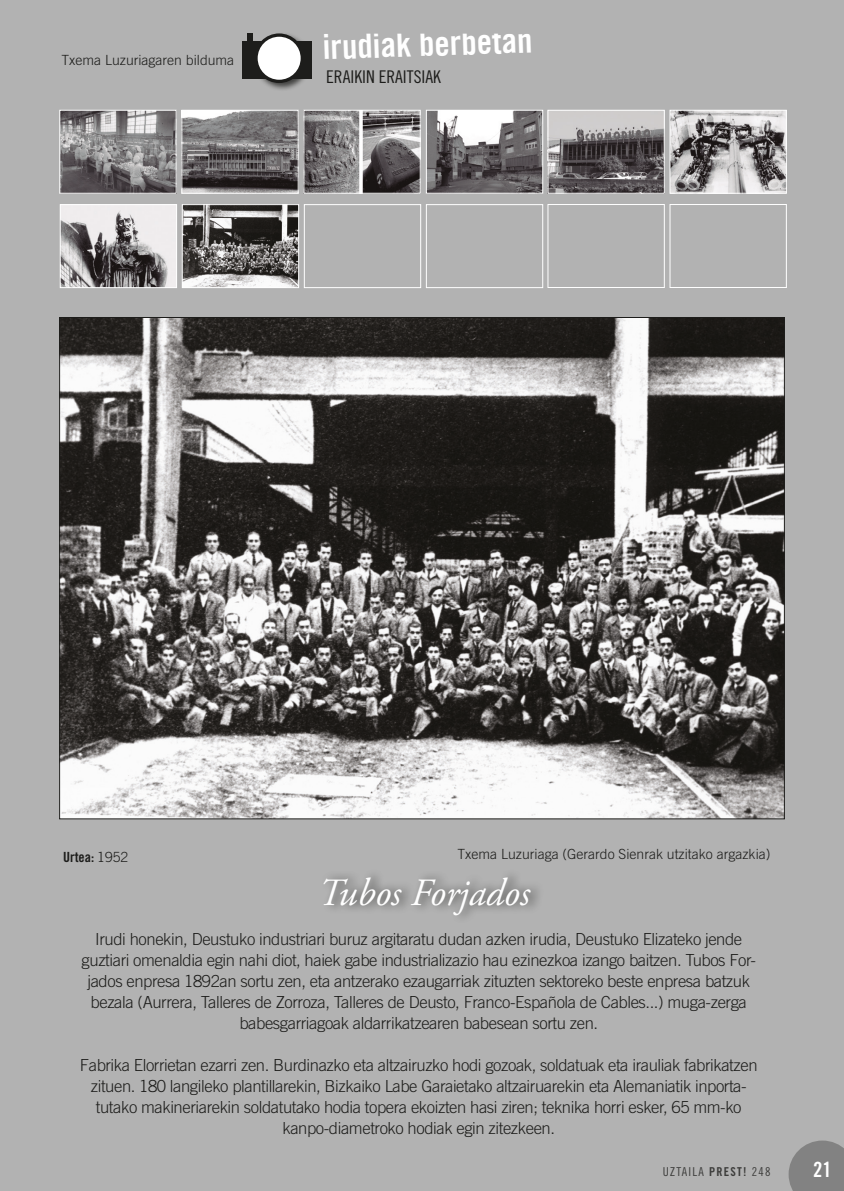
<style>
.page{position:relative;width:844px;height:1191px;background:#fff}
.page>*{position:absolute;margin:0;border:0;box-sizing:border-box;transform-origin:0 0}
.t1{font:italic 38.5px "Adobe Garamond Pro";color:#fff}
.t2{font:34.65px "Trade Gothic LT Std Bd Cn 20";color:#fff}
.t3{font:21px "Trade Gothic LT Std Bd Cn 20";color:#fff}
.t4{font:17.5px "Trade Gothic LT Std Cn 18";color:#1d1d1b}
.laburrak{font:300 16.62px/21px "Trade Gothic LT Std";letter-spacing:-.025em;color:#1d1d1b;text-align:center}
.t5{font:300 14px "Trade Gothic LT Std";color:#1d1d1b}
.t6{font:14px "Trade Gothic LT Std Bd Cn 20";color:#1d1d1b}
.t7{font:12.25px "Trade Gothic LT Std Cn 18";letter-spacing:.1em;color:#1d1d1b}
.s1{font-family:"Trade Gothic LT Std";font-weight:300}
.s2{font-family:"Trade Gothic LT Std Bd Cn 20"}
</style>
<div class="page">
<div style="left:0;top:0;width:843px;height:1191px;background:#b2b2b2"></div>
<div style="left:242px;top:42px;width:70px;height:37px;background:#1d1d1b"></div>
<div style="left:252px;top:31px;width:61px;height:61px;background:#1d1d1b;opacity:.75"></div>
<div style="left:256px;top:35px;width:46px;height:46px;background:#fff;border-radius:50%"></div>
<div style="left:254px;top:33px;width:50px;height:50px;border:3px solid #1d1d1b;border-radius:50%"></div>
<div style="left:247px;top:33px;width:6px;height:16px;background:#1d1d1b"></div>
<div style="left:320px;top:868px;width:224px;height:56px;background:#1d1d1b;opacity:.75"></div>
<img style="left:61px;top:319px;width:721px;height:498px">
<div style="left:547px;top:204px;width:117px;height:84px;border:1px solid #fff"></div>
<div style="left:669px;top:204px;width:117px;height:84px;border:1px solid #fff"></div>
<img style="left:61px;top:112px;width:113px;height:80px">
<div style="left:59px;top:110px;width:117px;height:84px;border:1px solid #fff"></div>
<img style="left:183px;top:112px;width:113px;height:80px">
<div style="left:181px;top:110px;width:117px;height:84px;border:1px solid #fff"></div>
<img style="left:305px;top:112px;width:113px;height:80px">
<div style="left:303px;top:110px;width:117px;height:84px;border:1px solid #fff"></div>
<img style="left:62px;top:206px;width:113px;height:80px">
<div style="left:60px;top:204px;width:117px;height:84px;border:1px solid #fff"></div>
<img style="left:184px;top:206px;width:113px;height:80px">
<div style="left:182px;top:204px;width:117px;height:84px;border:1px solid #fff"></div>
<div style="left:304px;top:204px;width:117px;height:84px;border:1px solid #fff"></div>
<div style="left:426px;top:204px;width:117px;height:84px;border:1px solid #fff"></div>
<img style="left:428px;top:112px;width:113px;height:80px">
<div style="left:426px;top:110px;width:117px;height:84px;border:1px solid #fff"></div>
<img style="left:549px;top:112px;width:113px;height:80px">
<div style="left:547px;top:110px;width:117px;height:84px;border:1px solid #fff"></div>
<img style="left:671px;top:112px;width:113px;height:80px">
<div style="left:669px;top:110px;width:117px;height:84px;border:1px solid #fff"></div>
<svg style="left:788px;top:1140px;width:55px;height:51px;background:#888"></svg>
<p class="t5" style="left:61px;top:51px;width:174px">Txema Luzuriagaren bilduma</p>
<p class="t2" style="left:322px;top:26px;width:211px;rotate:-2deg">irudiak berbetan</p>
<p class="t4" style="left:326px;top:67px;width:116px">ERAIKIN ERAITSIAK</p>
<p class="t6" style="left:63px;top:848px;width:67px">Urtea: <span class="s1">1952</span></p>
<p class="t5" style="left:457px;top:845px;width:314px">Txema Luzuriaga (Gerardo Sienrak utzitako argazkia)</p>
<p class="t1" style="left:318px;top:870px;width:213px">Tubos Forjados</p>
<p class="laburrak" style="left:82px;top:928px;width:675px">Irudi honekin, Deustuko industriari buruz argitaratu dudan azken irudia, Deustuko Elizateko jende guztiari omenaldia egin nahi diot, haiek gabe industrializazio hau ezinezkoa izango baitzen. Tubos For&shy;jados enpresa 1892an sortu zen, eta antzerako ezaugarriak zituzten sektoreko beste enpresa batzuk bezala (Aurrera, Talleres de Zorroza, Talleres de Deusto, Franco-Española de Cables...) muga-zerga babesgarriagoak aldarrikatzearen babesean sortu zen.</p>
<p class="laburrak" style="left:80px;top:1054px;width:679px">Fabrika Elorrietan ezarri zen. Burdinazko eta altzairuzko hodi gozoak, soldatuak eta irauliak fabrikatzen zituen. 180 langileko plantillarekin, Bizkaiko Labe Garaietako altzairuarekin eta Alemaniatik inporta&shy;tutako makineriarekin soldatutako hodia topera ekoizten hasi ziren; teknika horri esker, 65 mm-ko kanpo-diametroko hodiak egin zitezkeen.</p>
<p class="t7" style="left:662px;top:1164px;width:110px">UZTAILA <span class="s2">PREST!</span> 248</p>
<p class="t3" style="left:813px;top:1157px;width:20px">21</p>
</div>
